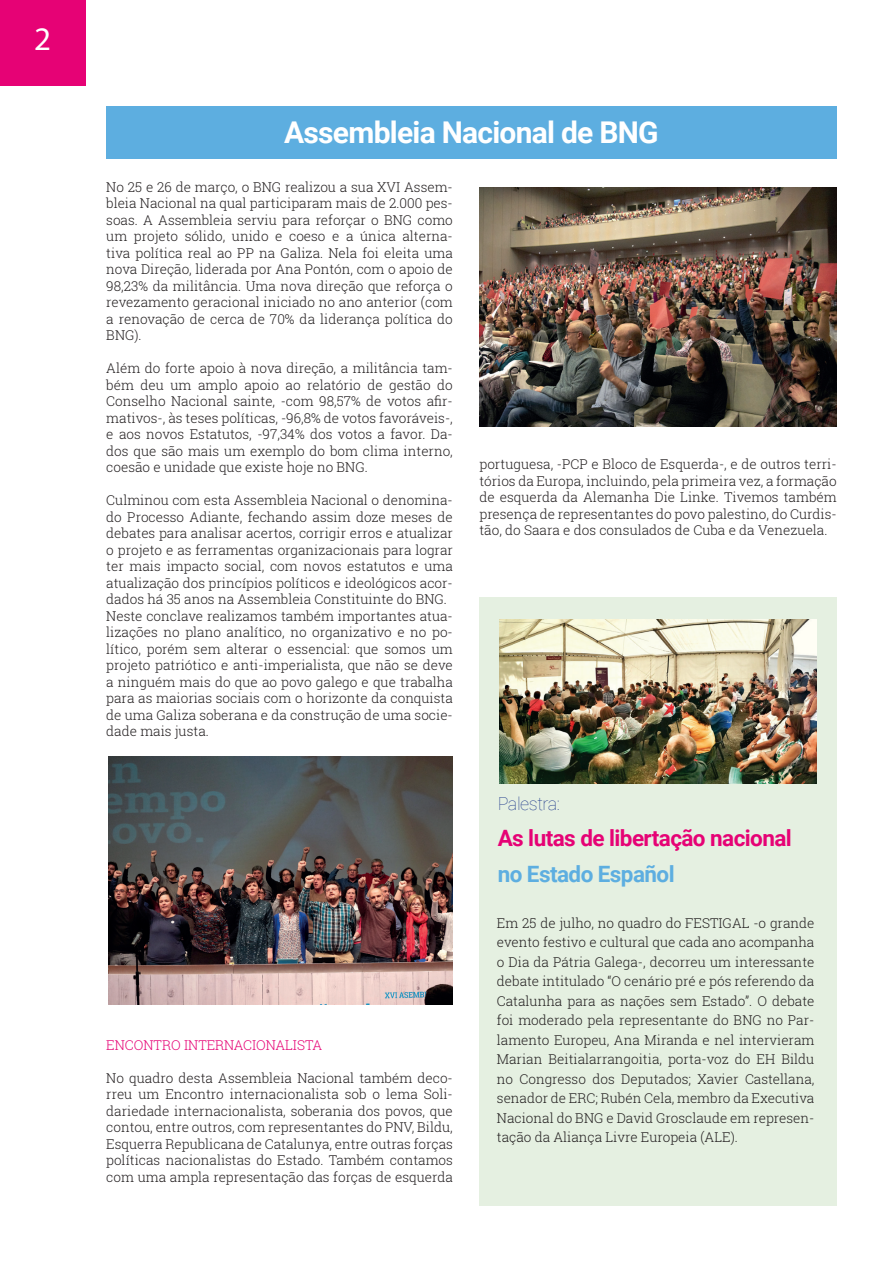
<style>
.page{position:relative;width:893px;height:1263px;background:#fff}
.page>*{position:absolute;margin:0;border:0;box-sizing:border-box;transform-origin:0 0}
.t1{font:33px "Myriad Pro";color:#fff}
.t2{font:700 30px "Roboto";letter-spacing:-.025em;color:#fff}
.t3{font:700 22.5px "Roboto";letter-spacing:-.025em;color:#e60275}
.t4{font:700 22.5px "Roboto";letter-spacing:-.025em;color:#5daee0}
.t5{font:100 18px "Roboto";letter-spacing:-.025em;color:#253f8e}
.t6{font:300 13.5px/16.5px "Roboto Slab";color:#231f20;text-align:justify}
.t7{font:300 13.5px "Roboto Slab";color:#e60275}
</style>
<div class="page">
<div style="left:0;top:0;width:85px;height:85px;background:#e60275"></div>
<div style="left:106px;top:106px;width:731px;height:53px;background:#5daee0"></div>
<img style="left:479px;top:187px;width:358px;height:239px">
<div style="left:479px;top:597px;width:358px;height:608px;background:#e5f0e1"></div>
<img style="left:499px;top:620px;width:318px;height:164px">
<img style="left:108px;top:757px;width:345px;height:247px">
<h1 class="t1" style="left:34px;top:19px;width:18px">2</h1>
<h2 class="t2" style="left:284px;top:111px;width:376px">Assembleia Nacional de BNG</h2>
<p class="t6" style="left:106px;top:178px;width:348px">No 25 e 26 de março, o BNG realizou a sua XVI Assem&shy;bleia Nacional na qual participaram mais de 2.000 pes&shy;soas. A Assembleia serviu para reforçar o BNG como um projeto sólido, unido e coeso e a única alterna&shy;tiva política real ao PP na Galiza. Nela foi eleita uma nova Direção, liderada por Ana Pontón, com o apoio de 98,23% da militância. Uma nova direção que reforça o revezamento geracional iniciado no ano anterior (com a renovação de cerca de 70% da liderança política do BNG).</p>
<p class="t6" style="left:106px;top:360px;width:348px">Além do forte apoio à nova direção, a militância tam&shy;bém deu um amplo apoio ao relatório de gestão do Conselho Nacional sainte, -com 98,57% de votos afir&shy;mativos-, às teses políticas, -96,8% de votos favoráveis-, e aos novos Estatutos, -97,34% dos votos a favor. Da&shy;dos que são mais um exemplo do bom clima interno, coesão e unidade que existe hoje no BNG.</p>
<p class="t6" style="left:106px;top:492px;width:348px;text-align:left">Culminou com esta Assembleia Nacional o denomina&shy;do Processo Adiante, fechando assim doze meses de debates para analisar acertos, corrigir erros e atualizar o projeto e as ferramentas organizacionais para lograr ter mais impacto social, com novos estatutos e uma atualização dos princípios políticos e ideológicos acor&shy;dados há 35 anos na Assembleia Constituinte do BNG.<br>Neste conclave realizamos também importantes atua&shy;lizações no plano analítico, no organizativo e no po&shy;lítico, porém sem alterar o essencial: que somos um projeto patriótico e anti-imperialista, que não se deve a ninguém mais do que ao povo galego e que trabalha para as maiorias sociais com o horizonte da conquista de uma Galiza soberana e da construção de uma socie&shy;dade mais justa.</p>
<p class="t7" style="left:106px;top:1036px;width:217px">ENCONTRO INTERNACIONALISTA</p>
<p class="t6" style="left:106px;top:1069px;width:348px">No quadro desta Assembleia Nacional também deco&shy;rreu um Encontro internacionalista sob o lema Soli&shy;dariedade internacionalista, soberania dos povos, que contou, entre outros, com representantes do PNV, Bildu, Esquerra Republicana de Catalunya, entre outras forças políticas nacionalistas do Estado. Também contamos com uma ampla representação das forças de esquerda</p>
<p class="t6" style="left:479px;top:456px;width:359px">portuguesa, -PCP e Bloco de Esquerda-, e de outros terri&shy;tórios da Europa, incluindo, pela primeira vez, a formação de esquerda da Alemanha Die Linke. Tivemos também presença de representantes do povo palestino, do Curdis&shy;tão, do Saara e dos consulados de Cuba e da Venezuela.</p>
<h3 class="t5" style="left:498px;top:791px;width:64px">Palestra:</h3>
<h3 class="t3" style="left:498px;top:822px;width:296px">As lutas de libertação nacional</h3>
<h3 class="t4" style="left:498px;top:858px;width:179px">no Estado Español</h3>
<p class="t6" style="left:497px;top:913px;width:319px;line-height:19.5px">Em 25 de julho, no quadro do FESTIGAL -o grande evento festivo e cultural que cada ano acompanha o Dia da Pátria Galega-, decorreu um interessante debate intitulado “O cenário pré e pós referendo da Catalunha para as nações sem Estado”. O debate foi moderado pela representante do BNG no Par&shy;lamento Europeu, Ana Miranda e nel intervieram Marian Beitialarrangoitia, porta-voz do EH Bildu no Congresso dos Deputados; Xavier Castellana, senador de ERC; Rubén Cela, membro da Executiva Nacional do BNG e David Grosclaude em represen&shy;tação da Aliança Livre Europeia (ALE).</p>
</div>
